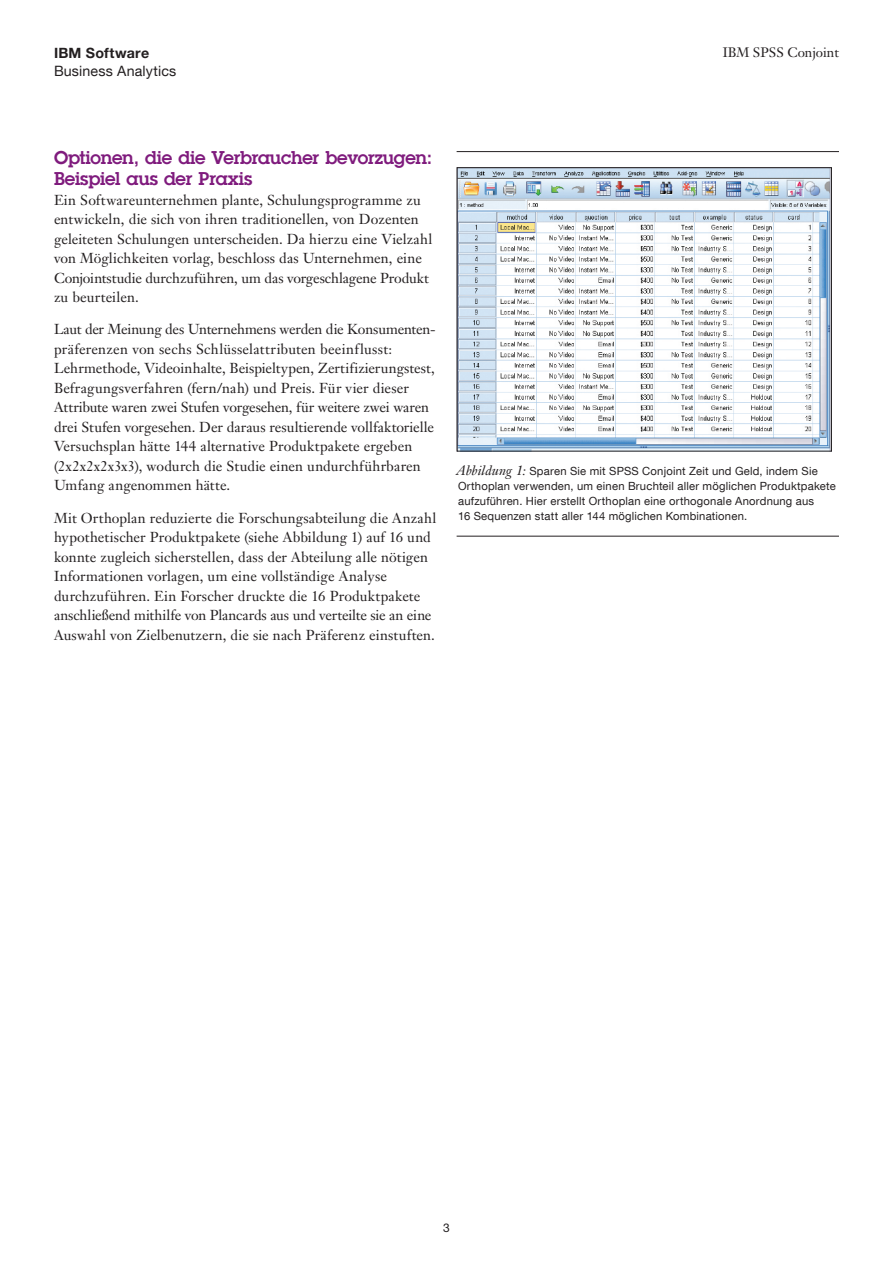
<style>
.page{position:relative;width:893px;height:1263px;background:#fff}
.page>*{position:absolute;margin:0;border:0;box-sizing:border-box;transform-origin:0 0}
.t1{font:600 18px/21px "Lubalin Graph Std";letter-spacing:-.015em;color:#7f1b7d}
.t2{font:14.25px/19.5px "Janson Text LT Std";letter-spacing:.005em;color:#231f20}
.t3{font:14.25px "Helvetica Neue LT Com";letter-spacing:.01em;color:#231f20}
.t4{font:700 14.25px "Helvetica Neue";letter-spacing:.015em;color:#231f20}
.t5{font:13.5px "Janson Text LT Std";color:#231f20}
.t6{font:12px "Helvetica Neue";color:#231f20}
.t7{font:11.25px/15px "Helvetica Neue LT Com";letter-spacing:.02em;color:#231f20}
.s1{font-family:"Janson Text LT";font-style:italic;font-size:13.5px}
</style>
<div class="page">
<img style="left:459px;top:169px;width:371px;height:280px">
<div style="left:457px;top:167px;width:375px;height:284px;border:1px solid #231f20"></div>
<hr style="left:457px;top:151px;width:382px;height:1px;background:#231f20">
<hr style="left:457px;top:536px;width:382px;height:1px;background:#231f20">
<p class="t4" style="left:54px;top:44px;width:97px">IBM Software</p>
<p class="t5" style="left:723px;top:44px;width:118px">IBM SPSS Conjoint</p>
<p class="t3" style="left:54px;top:62px;width:124px">Business Analytics</p>
<p class="t1" style="left:54px;top:147px;width:380px">Optionen, die die Verbraucher bevorzugen:<br>Beispiel aus der Praxis</p>
<p class="t2" style="left:54px;top:190px;width:380px">Ein Softwareunternehmen plante, Schulungsprogramme zu entwickeln, die sich von ihren traditionellen, von Dozenten geleiteten Schulungen unterscheiden. Da hierzu eine Vielzahl von Möglichkeiten vorlag, beschloss das Unternehmen, eine Conjointstudie durchzuführen, um das vorgeschlagene Produkt zu beurteilen.</p>
<p class="t2" style="left:54px;top:320px;width:383px">Laut der Meinung des Unternehmens werden die Konsumenten&shy;präferenzen von sechs Schlüsselattributen beeinflusst:<br>Lehrmethode, Videoinhalte, Beispieltypen, Zertifizierungstest, Befragungsverfahren (fern/nah) und Preis. Für vier dieser Attribute waren zwei Stufen vorgesehen, für weitere zwei waren drei Stufen vorgesehen. Der daraus resultierende vollfaktorielle Versuchsplan hätte 144 alternative Produktpakete ergeben (2x2x2x2x3x3), wodurch die Studie einen undurchführbaren Umfang angenommen hätte.</p>
<p class="t2" style="left:54px;top:508px;width:384px">Mit Orthoplan reduzierte die Forschungsabteilung die Anzahl hypothetischer Produktpakete (siehe Abbildung 1) auf 16 und konnte zugleich sicherstellen, dass der Abteilung alle nötigen Informationen vorlagen, um eine vollständige Analyse durchzuführen. Ein Forscher druckte die 16 Produktpakete anschließend mithilfe von Plancards aus und verteilte sie an eine Auswahl von Zielbenutzern, die sie nach Präferenz einstuften.</p>
<p class="t7" style="left:457px;top:463px;width:381px"><span class="s1">Abbildung 1:</span> Sparen Sie mit SPSS Conjoint Zeit und Geld, indem Sie Orthoplan verwenden, um einen Bruchteil aller möglichen Produktpakete aufzuführen. Hier erstellt Orthoplan eine orthogonale Anordnung aus<br>16 Sequenzen statt aller 144 möglichen Kombinationen.</p>
<p class="t6" style="left:443px;top:1221px;width:8px">3</p>
</div>
